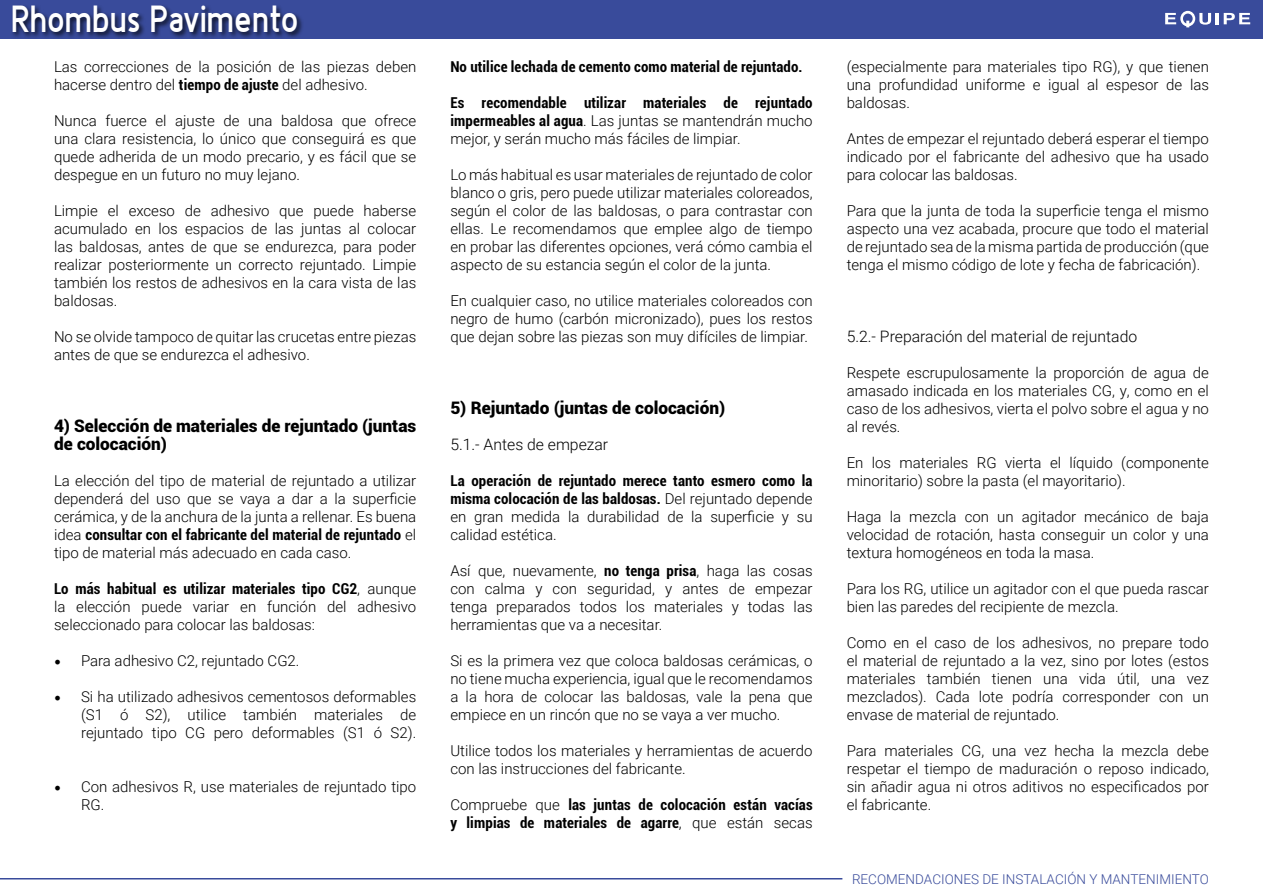
<style>
.page{position:relative;width:1263px;height:893px;background:#fff}
.page>*{position:absolute;margin:0;border:0;box-sizing:border-box;transform-origin:0 0}
.t1{font:36px "Fineness Pro Black Cond";color:#fff}
.t2{font:900 17.25px/18px "Roboto";color:#000}
.t3{font:300 15.75px "Roboto";color:#000}
.t4{font:300 15px/18px "Roboto";color:#000;text-align:justify}
.t5{font:700 condensed 15px/18px "Roboto";letter-spacing:.01em;color:#000}
.t6{font:300 13.5px "Roboto";color:#394b9b}
.s1{font-weight:700;font-stretch:condensed}
.s2{font-family:"Minion Pro";font-weight:400;font-size:18px}
.s3{font-weight:300;font-stretch:normal}
</style>
<div class="page">
<div style="left:0;top:0;width:1263px;height:38px;background:#394b9b"></div>
<svg style="left:1165px;top:11px;width:85px;height:16px"></svg>
<div style="left:11px;top:4px;width:293px;height:35px;background:#000;opacity:.75"></div>
<hr style="left:0;top:878px;width:842px;height:1px;background:#394b9b">
<h1 class="t1" style="left:13px;top:-4px;width:289px">Rhombus Pavimento</h1>
<p class="t4" style="left:54px;top:57px;width:364px">Las correcciones de la posición de las piezas deben hacerse dentro del <span class="s1">tiempo de ajuste</span> del adhesivo.</p>
<p class="t4" style="left:54px;top:111px;width:364px">Nunca fuerce el ajuste de una baldosa que ofrece una clara resistencia, lo único que conseguirá es que quede adherida de un modo precario, y es fácil que se despegue en un futuro no muy lejano.</p>
<p class="t4" style="left:54px;top:201px;width:364px">Limpie el exceso de adhesivo que puede haberse acumulado en los espacios de las juntas al colocar las baldosas, antes de que se endurezca, para poder realizar posteriormente un correcto rejuntado. Limpie también los restos de adhesivos en la cara vista de las baldosas.</p>
<p class="t4" style="left:54px;top:327px;width:364px">No se olvide tampoco de quitar las crucetas entre piezas antes de que se endurezca el adhesivo.</p>
<p class="t2" style="left:54px;top:416px;width:364px">4) Selección de materiales de rejuntado (juntas de colocación)</p>
<p class="t4" style="left:54px;top:471px;width:364px">La elección del tipo de material de rejuntado a utilizar dependerá del uso que se vaya a dar a la superficie cerámica, y de la anchura de la junta a rellenar. Es buena idea <span class="s1">consultar con el fabricante del material de rejuntado</span> el tipo de material más adecuado en cada caso.</p>
<p class="t4" style="left:54px;top:579px;width:364px"><span class="s1">Lo más habitual es utilizar materiales tipo CG2</span>, aunque la elección puede variar en función del adhesivo seleccionado para colocar las baldosas:</p>
<p class="t4" style="left:54px;top:651px;width:247px"><span class="s2">•</span> Para adhesivo C2, rejuntado CG2.</p>
<p class="t4" style="left:81px;top:687px;width:337px;text-indent:-27px"><span class="s2">•</span> Si ha utilizado adhesivos cementosos deformables (S1 ó S2), utilice también materiales de rejuntado tipo CG pero deformables (S1 ó S2).</p>
<p class="t4" style="left:81px;top:777px;width:337px;text-indent:-27px"><span class="s2">•</span> Con adhesivos R, use materiales de rejuntado tipo<br>RG.</p>
<p class="t5" style="left:450px;top:57px;width:354px">No utilice lechada de cemento como material de rejuntado.</p>
<p class="t4" style="left:450px;top:93px;width:364px"><span class="s1">Es recomendable utilizar materiales de rejuntado impermeables al agua</span>. Las juntas se mantendrán mucho mejor, y serán mucho más fáciles de limpiar.</p>
<p class="t4" style="left:450px;top:165px;width:364px">Lo más habitual es usar materiales de rejuntado de color blanco o gris, pero puede utilizar materiales coloreados, según el color de las baldosas, o para contrastar con ellas. Le recomendamos que emplee algo de tiempo en probar las diferentes opciones, verá cómo cambia el aspecto de su estancia según el color de la junta.</p>
<p class="t4" style="left:450px;top:291px;width:364px">En cualquier caso, no utilice materiales coloreados con negro de humo (carbón micronizado), pues los restos que dejan sobre las piezas son muy difíciles de limpiar.</p>
<p class="t2" style="left:450px;top:398px;width:276px">5) Rejuntado (juntas de colocación)</p>
<p class="t3" style="left:450px;top:433px;width:159px">5.1.- Antes de empezar</p>
<p class="t4" style="left:450px;top:471px;width:364px"><span class="s1">La operación de rejuntado merece tanto esmero como la misma colocación de las baldosas.</span> Del rejuntado depende en gran medida la durabilidad de la superficie y su calidad estética.</p>
<p class="t4" style="left:450px;top:561px;width:364px">Así que, nuevamente, <span class="s1">no tenga prisa</span>, haga las cosas con calma y con seguridad, y antes de empezar tenga preparados todos los materiales y todas las herramientas que va a necesitar.</p>
<p class="t4" style="left:450px;top:651px;width:364px">Si es la primera vez que coloca baldosas cerámicas, o no tiene mucha experiencia, igual que le recomendamos a la hora de colocar las baldosas, vale la pena que empiece en un rincón que no se vaya a ver mucho.</p>
<p class="t4" style="left:450px;top:741px;width:364px">Utilice todos los materiales y herramientas de acuerdo con las instrucciones del fabricante.</p>
<p class="t5" style="left:450px;top:795px;width:364px"><span class="s3">Compruebe que</span> las juntas de colocación están vacías y limpias de materiales de agarre<span class="s3">, que están secas</span></p>
<p class="t4" style="left:847px;top:57px;width:364px">(especialmente para materiales tipo RG), y que tienen una profundidad uniforme e igual al espesor de las baldosas.</p>
<p class="t4" style="left:847px;top:129px;width:364px">Antes de empezar el rejuntado deberá esperar el tiempo indicado por el fabricante del adhesivo que ha usado para colocar las baldosas.</p>
<p class="t4" style="left:847px;top:201px;width:364px">Para que la junta de toda la superficie tenga el mismo aspecto una vez acabada, procure que todo el material de rejuntado sea de la misma partida de producción (que tenga el mismo código de lote y fecha de fabricación).</p>
<p class="t3" style="left:847px;top:325px;width:292px">5.2.- Preparación del material de rejuntado</p>
<p class="t4" style="left:847px;top:363px;width:364px">Respete escrupulosamente la proporción de agua de amasado indicada en los materiales CG, y, como en el caso de los adhesivos, vierta el polvo sobre el agua y no al revés.</p>
<p class="t4" style="left:847px;top:453px;width:364px">En los materiales RG vierta el líquido (componente minoritario) sobre la pasta (el mayoritario).</p>
<p class="t4" style="left:847px;top:507px;width:364px">Haga la mezcla con un agitador mecánico de baja velocidad de rotación, hasta conseguir un color y una textura homogéneos en toda la masa.</p>
<p class="t4" style="left:847px;top:579px;width:364px">Para los RG, utilice un agitador con el que pueda rascar bien las paredes del recipiente de mezcla.</p>
<p class="t4" style="left:847px;top:633px;width:364px">Como en el caso de los adhesivos, no prepare todo el material de rejuntado a la vez, sino por lotes (estos materiales también tienen una vida útil, una vez mezclados). Cada lote podría corresponder con un envase de material de rejuntado.</p>
<p class="t4" style="left:847px;top:741px;width:364px">Para materiales CG, una vez hecha la mezcla debe respetar el tiempo de maduración o reposo indicado, sin añadir agua ni otros aditivos no especificados por el fabricante.</p>
<p class="t6" style="left:852px;top:869px;width:358px">RECOMENDACIONES DE INSTALACIÓN Y MANTENIMIENTO</p>
</div>
